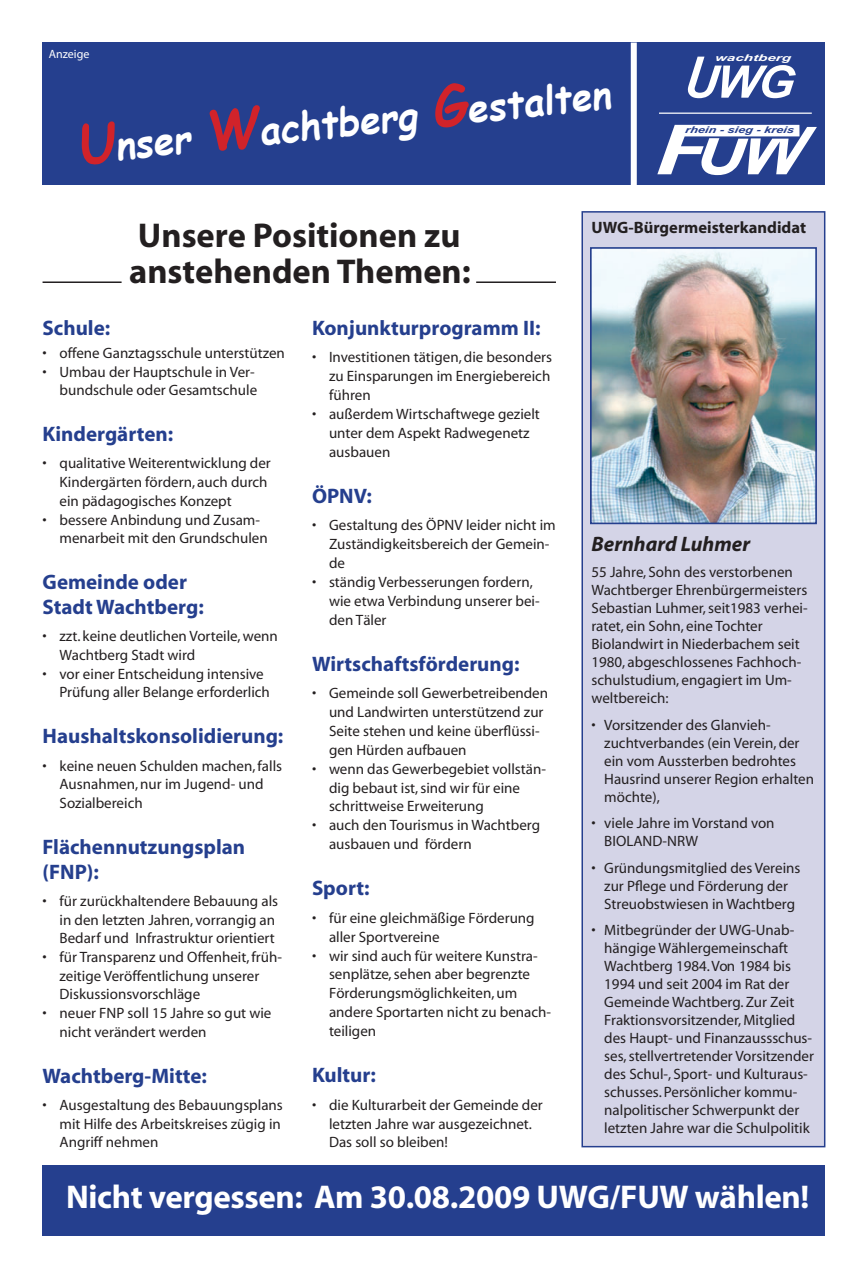
<style>
.page{position:relative;width:868px;height:1276px;background:#fff}
.page>*{position:absolute;margin:0;border:0;box-sizing:border-box;transform-origin:0 0}
.t1{font:700 39.3px "Comic Sans MS";color:#fff;scale:.94 1}
.t2{font:700 34.5px/36px "Myriad";color:#231f20}
.t3{font:700 33px "Myriad";letter-spacing:-.01em;color:#fff}
.t4{font:700 21px/24.8px "Myriad";color:#253f8e}
.t5{font:italic 700 21px "Myriad";color:#231f20}
.t6{font:700 16.5px "Myriad";color:#231f20}
.t7{font:15px/18px "Myriad";color:#231f20}
.t8{font:12px "Myriad";color:#fff}
.t9{font:italic 700 9.3px "Arial";color:#253f8e;scale:1.36 1}
.t10{font:italic 700 9.3px "Arial";color:#fff;scale:1.63 1}
.s1{font-size:54px;color:#d1232a}
</style>
<div class="page">
<div style="left:43px;top:43px;width:782px;height:142px;background:#253f8e"></div>
<svg style="left:687px;top:57px;width:108px;height:41px"></svg>
<svg style="left:657px;top:125px;width:159px;height:50px"></svg>
<hr style="left:659px;top:113px;width:152px;height:1px;background:#fff">
<hr style="left:43px;top:281px;width:79px;height:2px;background:#231f20">
<hr style="left:476px;top:281px;width:80px;height:2px;background:#231f20">
<div style="left:582px;top:212px;width:242px;height:934px;background:#d4d4e7"></div>
<div style="left:581px;top:211px;width:244px;height:936px;border:2px solid #253f8e"></div>
<img style="left:593px;top:250px;width:220px;height:271px">
<div style="left:590px;top:247px;width:226px;height:277px;border:2px solid #253f8e"></div>
<div style="left:630px;top:43px;width:6px;height:142px;background:#fff"></div>
<div style="left:43px;top:1165px;width:782px;height:70px;background:#253f8e"></div>
<p class="t8" style="left:49px;top:48px;width:42px">Anzeige</p>
<h1 class="t1" style="left:75px;top:121px;width:570px;rotate:-6deg"><span class="s1">U</span>nser <span class="s1">W</span>achtberg <span class="s1">G</span>estalten</h1>
<p class="t10" style="left:714px;top:53px;width:49px">wachtberg</p>
<p class="t9" style="left:684px;top:125px;width:83px">rhein - sieg - kreis</p>
<h2 class="t2" style="left:129px;top:219px;width:343px">Unsere Positionen zu anstehenden Themen:</h2>
<p class="t6" style="left:591px;top:219px;width:216px">UWG-Bürgermeisterkandidat</p>
<h3 class="t4" style="left:43px;top:316px;width:69px">Schule:</h3>
<p class="t7" style="left:43px;top:344px;width:244px">• offene Ganztagsschule unterstützen</p>
<p class="t7" style="left:43px;top:363px;width:216px;line-height:18.8px;text-align:right">• Umbau der Hauptschule in Ver&shy;bundschule oder Gesamtschule</p>
<h3 class="t4" style="left:43px;top:422px;width:132px">Kindergärten:</h3>
<p class="t7" style="left:60px;top:455px;width:213px;line-height:18.8px;text-indent:-17px">• qualitative Weiterentwicklung der<br>Kindergärten fördern, auch durch ein pädagogisches Konzept</p>
<p class="t7" style="left:60px;top:511px;width:210px;line-height:18.8px;text-indent:-17px">• bessere Anbindung und Zusam&shy;menarbeit mit den Grundschulen</p>
<h3 class="t4" style="left:43px;top:570px;width:163px">Gemeinde oder<br>Stadt Wachtberg:</h3>
<p class="t7" style="left:60px;top:627px;width:220px;line-height:18.8px;text-indent:-17px">• zzt. keine deutlichen Vorteile,wenn<br>Wachtberg Stadt wird</p>
<p class="t7" style="left:60px;top:665px;width:212px;line-height:18.8px;text-indent:-17px">• vor einer Entscheidung intensive<br>Prüfung aller Belange erforderlich</p>
<h3 class="t4" style="left:43px;top:724px;width:242px">Haushaltskonsolidierung:</h3>
<p class="t7" style="left:60px;top:757px;width:224px;line-height:18.8px;text-indent:-17px">• keine neuen Schulden machen,falls<br>Ausnahmen, nur im Jugend- und<br>Sozialbereich</p>
<h3 class="t4" style="left:43px;top:835px;width:204px">Flächennutzungsplan (FNP):</h3>
<p class="t7" style="left:60px;top:892px;width:220px;line-height:18.8px;text-indent:-17px">• für zurückhaltendere Bebauung als in den letzten Jahren, vorrangig an<br>Bedarf und Infrastruktur orientiert</p>
<p class="t7" style="left:60px;top:948px;width:224px;line-height:18.8px;text-indent:-17px">• für Transparenz und Offenheit,früh&shy;zeitige Veröffentlichung unserer<br>Diskussionsvorschläge</p>
<p class="t7" style="left:60px;top:1004px;width:213px;line-height:18.8px;text-indent:-17px">• neuer FNP soll 15 Jahre so gut wie nicht verändert werden</p>
<h3 class="t4" style="left:43px;top:1064px;width:166px">Wachtberg-Mitte:</h3>
<p class="t7" style="left:60px;top:1096px;width:225px;line-height:18.8px;text-indent:-17px">• Ausgestaltung des Bebauungsplans mit Hilfe des Arbeitskreises zügig in<br>Angriff nehmen</p>
<h3 class="t4" style="left:312px;top:316px;width:230px">Konjunkturprogramm II:</h3>
<p class="t7" style="left:329px;top:348px;width:224px;line-height:18.9px;text-align:justify;text-indent:-17px">• Investitionen tätigen, die besonders zu Einsparungen im Energiebereich führen</p>
<p class="t7" style="left:329px;top:405px;width:212px;line-height:18.9px;text-indent:-17px">• außerdem Wirtschaftwege gezielt unter dem Aspekt Radwegenetz ausbauen</p>
<h3 class="t4" style="left:312px;top:484px;width:61px">ÖPNV:</h3>
<p class="t7" style="left:329px;top:516px;width:228px;line-height:18.9px;text-indent:-17px">• Gestaltung des ÖPNV leider nicht im<br>Zuständigkeitsbereich der Gemein&shy;de</p>
<p class="t7" style="left:329px;top:573px;width:212px;line-height:18.9px;text-indent:-17px">• ständig Verbesserungen fordern, wie etwa Verbindung unserer bei&shy;den Täler</p>
<h3 class="t4" style="left:312px;top:652px;width:209px">Wirtschaftsförderung:</h3>
<p class="t7" style="left:329px;top:684px;width:220px;line-height:18.9px;text-indent:-17px">• Gemeinde soll Gewerbetreibenden und Landwirten unterstützend zur<br>Seite stehen und keine überflüssi&shy;gen Hürden aufbauen</p>
<p class="t7" style="left:329px;top:760px;width:218px;line-height:18.9px;text-indent:-17px">• wenn das Gewerbegebiet vollstän&shy;dig bebaut ist, sind wir für eine schrittweise Erweiterung</p>
<p class="t7" style="left:329px;top:816px;width:212px;line-height:18.9px;text-indent:-17px">• auch den Tourismus in Wachtberg ausbauen und fördern</p>
<h3 class="t4" style="left:312px;top:876px;width:59px">Sport:</h3>
<p class="t7" style="left:329px;top:909px;width:207px;line-height:18.9px;text-indent:-17px">• für eine gleichmäßige Förderung aller Sportvereine</p>
<p class="t7" style="left:329px;top:946px;width:223px;line-height:18.9px;text-indent:-17px">• wir sind auch für weitere Kunstra&shy;senplätze,sehen aber begrenzte<br>Förderungsmöglichkeiten, um andere Sportarten nicht zu benach&shy;teiligen</p>
<h3 class="t4" style="left:312px;top:1063px;width:65px">Kultur:</h3>
<p class="t7" style="left:329px;top:1095px;width:215px;line-height:18.9px;text-indent:-17px">• die Kulturarbeit der Gemeinde der letzten Jahre war ausgezeichnet.<br>Das soll so bleiben!</p>
<h3 class="t5" style="left:591px;top:533px;width:160px">Bernhard Luhmer</h3>
<p class="t7" style="left:591px;top:564px;width:218px">55 Jahre, Sohn des verstorbenen<br>Wachtberger Ehrenbürgermeisters<br>Sebastian Luhmer, seit1983 verhei&shy;ratet, ein Sohn, eine Tochter<br>Biolandwirt in Niederbachem seit<br>1980, abgeschlossenes Fachhoch&shy;schulstudium, engagiert im Um&shy;weltbereich:</p>
<p class="t7" style="left:604px;top:716px;width:211px;text-indent:-13px">• Vorsitzender des Glanvieh&shy;zuchtverbandes (ein Verein, der ein vom Aussterben bedrohtes<br>Hausrind unserer Region erhalten möchte),</p>
<p class="t7" style="left:604px;top:815px;width:172px;text-indent:-13px">• viele Jahre im Vorstand von<br>BIOLAND-NRW</p>
<p class="t7" style="left:591px;top:859px;width:210px;text-align:center">• Gründungsmitglied des Vereins zur Pflege und Förderung der<br>Streuobstwiesen in Wachtberg</p>
<p class="t7" style="left:604px;top:922px;width:211px;text-indent:-13px">• Mitbegründer der UWG-Unab&shy;hängige Wählergemeinschaft<br>Wachtberg 1984.Von 1984 bis<br>1994 und seit 2004 im Rat der<br>Gemeinde Wachtberg.Zur Zeit<br>Fraktionsvorsitzender, Mitglied des Haupt- und Finanzaussschus&shy;ses,stellvertretender Vorsitzender des Schul-, Sport- und Kulturaus&shy;schusses. Persönlicher kommu&shy;nalpolitischer Schwerpunkt der letzten Jahre war die Schulpolitik</p>
<h3 class="t3" style="left:66px;top:1180px;width:744px">Nicht vergessen: Am 30.08.2009 UWG/FUW wählen!</h3>
</div>
